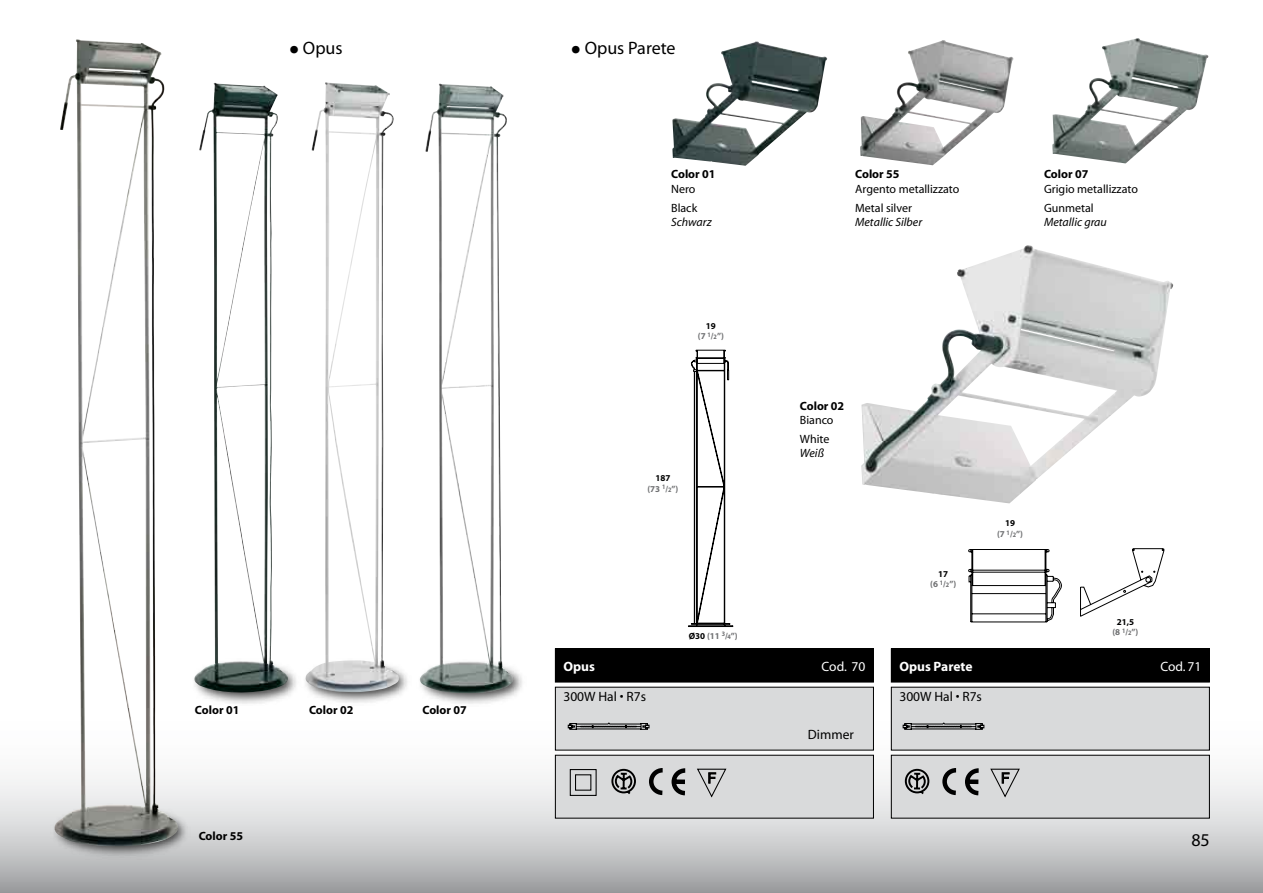
<style>
.page{position:relative;width:1263px;height:893px;background:#fff}
.page>*{position:absolute;margin:0;border:0;box-sizing:border-box;transform-origin:0 0}
.t1{font:36px "Myriad";color:#000}
.t2{font:18px "Myriad";color:#000}
.t3{font:13.5px "Myriad";color:#000}
.t4{font:700 13.5px "Myriad";color:#fff}
.t5{font:13.5px "Myriad";color:#fff}
.t6{font:12px/18.6px "Myriad";color:#000}
.t7{font:700 12px "Myriad";color:#000}
.t8{font:italic 12px "Myriad";color:#000}
.t9{font:700 9px/10.8px "Myriad";color:#707173;text-align:center}
.s1{color:#000}
.s2{font-size:6.75px}
</style>
<div class="page">
<svg style="left:0;top:702px;width:1263px;height:191px"></svg>
<div style="left:891px;top:687px;width:318px;height:63px;background:#d9dadb"></div>
<div style="left:891px;top:755px;width:318px;height:63px;background:#d9dadb"></div>
<div style="left:891px;top:649px;width:318px;height:33px;background:#000"></div>
<div style="left:891px;top:648px;width:319px;height:34px;border:1px solid #000"></div>
<div style="left:555px;top:687px;width:318px;height:63px;background:#d9dadb"></div>
<div style="left:555px;top:755px;width:318px;height:63px;background:#d9dadb"></div>
<div style="left:555px;top:649px;width:318px;height:33px;background:#000"></div>
<div style="left:555px;top:648px;width:319px;height:34px;border:1px solid #000"></div>
<div style="left:190px;top:658px;width:111px;height:48px;background:#000;opacity:.75"></div>
<div style="left:301px;top:658px;width:110px;height:48px;background:#000;opacity:.75"></div>
<div style="left:416px;top:659px;width:110px;height:47px;background:#000;opacity:.75"></div>
<img style="left:420px;top:84px;width:93px;height:609px">
<img style="left:305px;top:82px;width:94px;height:610px">
<img style="left:191px;top:82px;width:101px;height:612px">
<div style="left:50px;top:803px;width:141px;height:57px;background:#000;opacity:.75"></div>
<img style="left:54px;top:39px;width:124px;height:808px">
<svg style="left:697px;top:768px;width:30px;height:30px"></svg>
<svg style="left:611px;top:768px;width:25px;height:26px"></svg>
<svg style="left:649px;top:768px;width:37px;height:28px"></svg>
<svg style="left:569px;top:769px;width:28px;height:27px"></svg>
<img style="left:672px;top:41px;width:155px;height:125px">
<img style="left:861px;top:245px;width:312px;height:258px">
<img style="left:1052px;top:38px;width:156px;height:125px">
<img style="left:860px;top:40px;width:153px;height:125px">
<svg style="left:567px;top:722px;width:83px;height:8px"></svg>
<svg style="left:990px;top:768px;width:30px;height:30px"></svg>
<svg style="left:904px;top:768px;width:24px;height:27px"></svg>
<svg style="left:944px;top:768px;width:35px;height:28px"></svg>
<svg style="left:902px;top:722px;width:83px;height:8px"></svg>
<svg style="left:688px;top:349px;width:46px;height:278px"></svg>
<svg style="left:968px;top:548px;width:197px;height:75px"></svg>
<h2 class="t2" style="left:303px;top:39px;width:41px">Opus</h2>
<h1 class="t1" style="left:289px;top:32px;width:12px">•</h1>
<h2 class="t2" style="left:585px;top:39px;width:92px">Opus Parete</h2>
<h1 class="t1" style="left:571px;top:32px;width:12px">•</h1>
<p class="t7" style="left:671px;top:168px;width:46px">Color 01</p>
<p class="t6" style="left:671px;top:180px;width:28px">Nero<br>Black</p>
<p class="t8" style="left:671px;top:216px;width:42px">Schwarz</p>
<p class="t7" style="left:855px;top:168px;width:46px">Color 55</p>
<p class="t6" style="left:855px;top:180px;width:106px">Argento metallizzato<br>Metal silver</p>
<p class="t8" style="left:855px;top:216px;width:69px">Metallic Silber</p>
<p class="t7" style="left:1044px;top:168px;width:46px">Color 07</p>
<p class="t6" style="left:1044px;top:180px;width:95px">Grigio metallizzato<br>Gunmetal</p>
<p class="t8" style="left:1044px;top:216px;width:64px">Metallic grau</p>
<p class="t9" style="left:698px;top:320px;width:27px"><span class="s1">19<br></span>(7 <sup>1</sup>/<span class="s2">2</span>”)</p>
<p class="t7" style="left:800px;top:399px;width:46px">Color 02</p>
<p class="t6" style="left:800px;top:411px;width:35px">Bianco<br>White</p>
<p class="t8" style="left:800px;top:447px;width:26px">Weiß</p>
<p class="t9" style="left:647px;top:473px;width:32px"><span class="s1">187<br></span>(73 <sup>1</sup>/<span class="s2">2</span>”)</p>
<p class="t9" style="left:997px;top:518px;width:27px"><span class="s1">19<br></span>(7 <sup>1</sup>/<span class="s2">2</span>”)</p>
<p class="t9" style="left:930px;top:568px;width:27px"><span class="s1">17<br></span>(6 <sup>1</sup>/<span class="s2">2</span>”)</p>
<p class="t9" style="left:689px;top:631px;width:50px"><span class="s1">Ø30</span> (11 <sup>3</sup>/<span class="s2">4</span>”)</p>
<p class="t9" style="left:1112px;top:616px;width:27px"><span class="s1">21,5 </span>(8 <sup>1</sup>/<span class="s2">2</span>”)</p>
<p class="t4" style="left:563px;top:660px;width:33px">Opus</p>
<p class="t3" style="left:563px;top:690px;width:84px">300W Hal • R7s</p>
<p class="t5" style="left:821px;top:660px;width:45px">Cod. 70</p>
<p class="t4" style="left:899px;top:660px;width:75px">Opus Parete</p>
<p class="t5" style="left:1160px;top:660px;width:42px">Cod. 71</p>
<p class="t3" style="left:899px;top:690px;width:84px">300W Hal • R7s</p>
<p class="t7" style="left:195px;top:704px;width:46px">Color 01</p>
<p class="t7" style="left:309px;top:704px;width:46px">Color 02</p>
<p class="t7" style="left:422px;top:704px;width:46px">Color 07</p>
<p class="t3" style="left:808px;top:728px;width:47px">Dimmer</p>
<p class="t7" style="left:199px;top:830px;width:46px">Color 55</p>
<h2 class="t2" style="left:1191px;top:831px;width:20px">85</h2>
</div>
